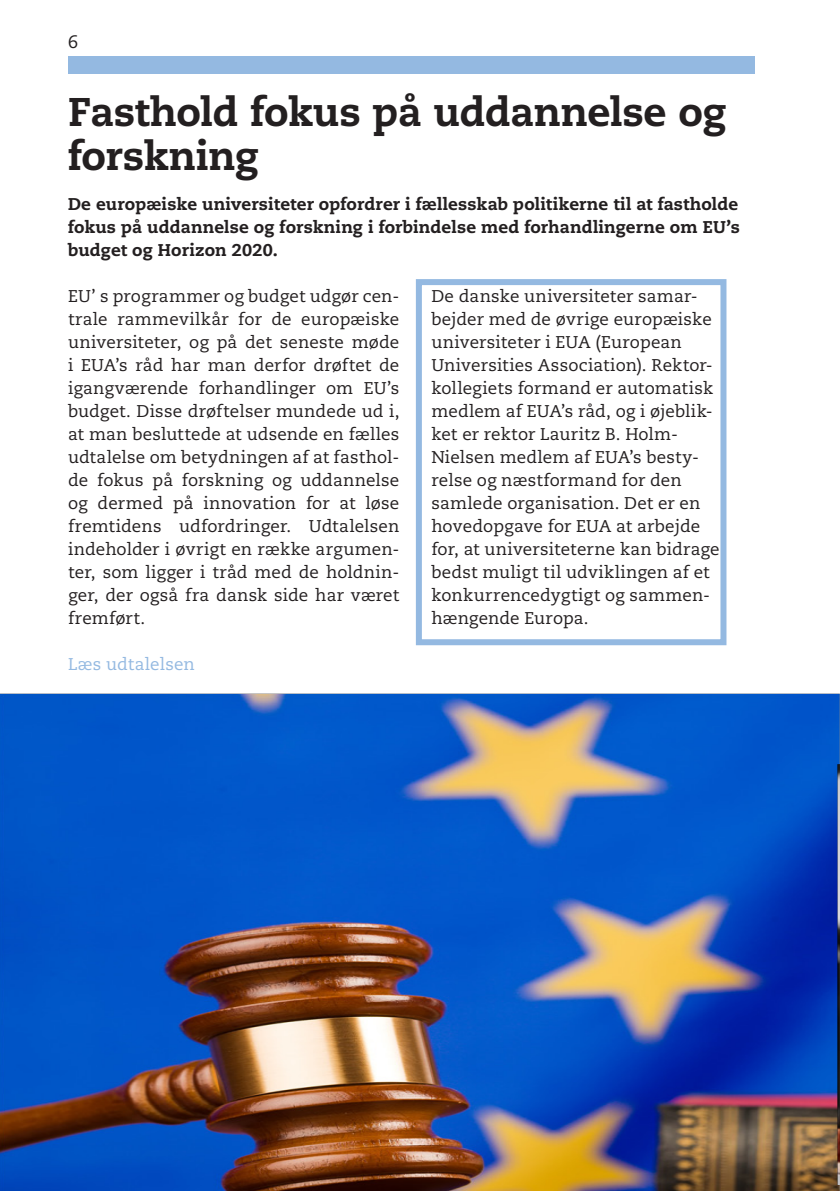
<style>
.page{position:relative;width:840px;height:1191px;background:#fff}
.page>*{position:absolute;margin:0;border:0;box-sizing:border-box;transform-origin:0 0}
.Overskrift{font:800 40px/44px "Caecilia LT Std";letter-spacing:-.015em;color:#231f20}
.t1{font:18px "Caecilia LT Std";color:#231f20}
.Brød{font:17px/23px "Caecilia LT Std";letter-spacing:.01em;color:#231f20;text-align:justify}
.Indledning_mellemrub{font:800 17px/23px "Caecilia LT Std";letter-spacing:.005em;color:#231f20;text-align:justify}
.Brød-2{font:17px "Caecilia LT Std";letter-spacing:.01em;color:#94b9e1}
</style>
<div class="page">
<div style="left:68px;top:57px;width:686px;height:17px;background:#94b9e1"></div>
<div style="left:415px;top:279px;width:311px;height:366px;border:6px solid #94b9e1"></div>
<img style="left:0;top:694px;width:839px;height:497px">
<img style="left:835px;top:764px;width:4px;height:420px">
<p class="t1" style="left:68px;top:31px;width:12px">6</p>
<p class="Overskrift" style="left:68px;top:90px;width:659px">Fasthold fokus på uddannelse og forskning</p>
<p class="Indledning_mellemrub" style="left:68px;top:193px;width:673px">De europæiske universiteter opfordrer i fællesskab politikerne til at fastholde fokus på uddannelse og forskning i forbindelse med forhandlingerne om EU’s budget og Horizon 2020.</p>
<p class="Brød" style="left:431px;top:285px;width:290px;text-align:left">De danske universiteter samar&shy;bejder med de øvrige europæiske universiteter i EUA (European<br>Universities Association). Rektor&shy;kollegiets formand er automatisk medlem af EUA’s råd, og i øjeblik&shy;ket er rektor Lauritz B. Holm-<br>Nielsen medlem af EUA’s besty&shy;relse og næstformand for den samlede organisation. Det er en hovedopgave for EUA at arbejde for, at universiteterne kan bidrage bedst muligt til udviklingen af et konkurrencedygtigt og sammen&shy;hængende Europa.</p>
<p class="Brød" style="left:68px;top:285px;width:332px">EU’ s programmer og budget udgør cen&shy;trale rammevilkår for de europæiske universiteter, og på det seneste møde i EUA’s råd har man derfor drøftet de igangværende forhandlinger om EU’s budget. Disse drøftelser mundede ud i, at man besluttede at udsende en fælles udtalelse om betydningen af at fasthol&shy;de fokus på forskning og uddannelse og dermed på innovation for at løse fremtidens udfordringer. Udtalelsen indeholder i øvrigt en række argumen&shy;ter, som ligger i tråd med de holdnin&shy;ger, der også fra dansk side har været fremført.</p>
<p class="Brød-2" style="left:68px;top:654px;width:128px">Læs udtalelsen</p>
</div>
